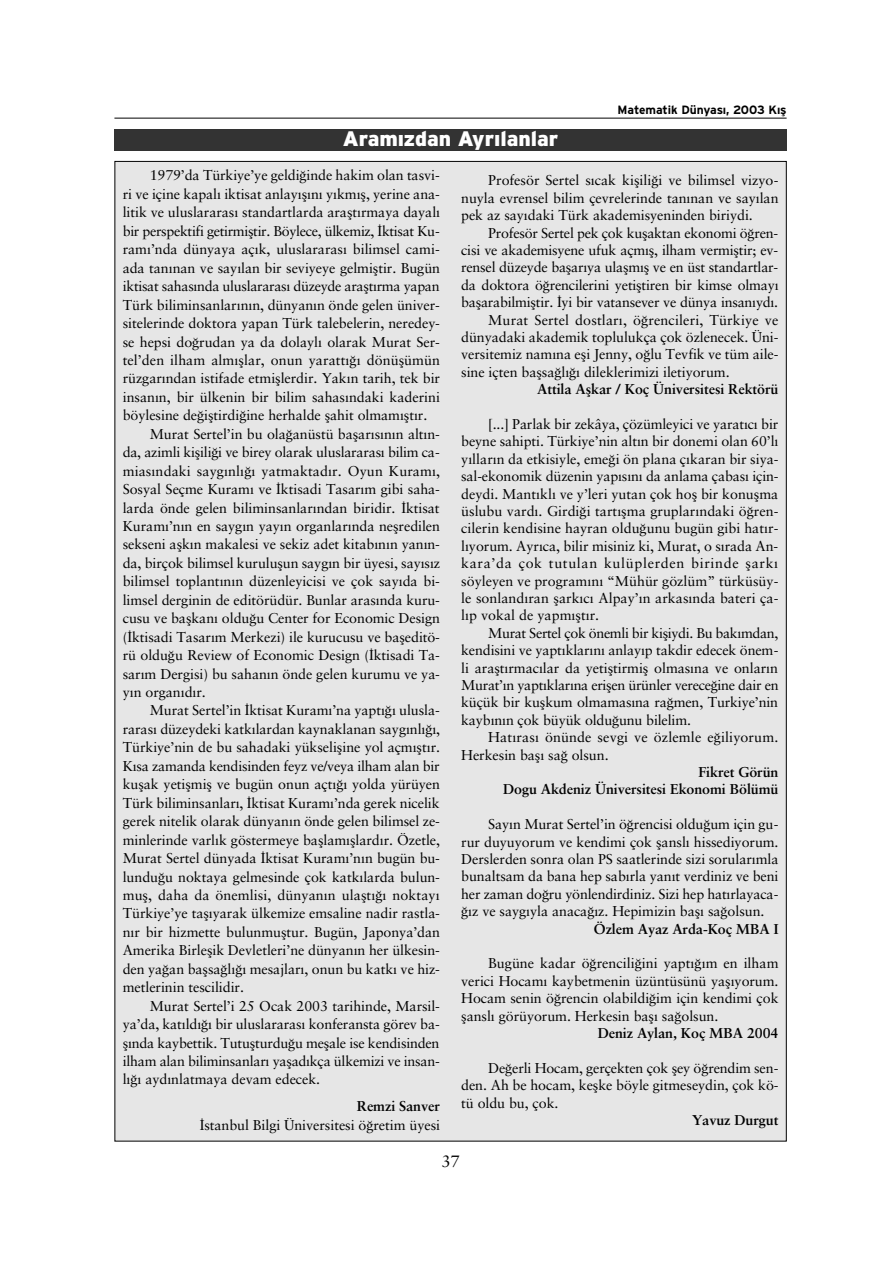
<style>
.page{position:relative;width:893px;height:1263px;background:#fff}
.page>*{position:absolute;margin:0;border:0;box-sizing:border-box;transform-origin:0 0}
.t1{font:21px "Interstate Black TR";color:#fff}
.t2{font:16.5px "Sabon Roman";color:#000}
.t3{font:14.25px/17.4px "Sabon Roman";letter-spacing:-.005em;color:#000;text-align:justify}
.t4{font:700 14.25px/17.4px "Sabon";letter-spacing:-.005em;color:#000;text-align:right}
.t5{font:14.25px "Sabon Roman";letter-spacing:-.025em;color:#000}
.t6{font:12px "Interstate Bold TR";letter-spacing:-.005em;color:#000}
</style>
<div class="page">
<hr style="left:114px;top:118px;width:672px;height:1px;background:#000">
<div style="left:115px;top:162px;width:671px;height:979px;background:#e6e6e6"></div>
<div style="left:114px;top:130px;width:672px;height:21px;background:#333"></div>
<h1 class="t1" style="left:343px;top:132px;width:217px">Aram›zdan Ayr›lanlar</h1>
<p class="t6" style="left:617px;top:105px;width:170px">Matematik Dünyas›, 2003 K›fl</p>
<p class="t3" style="left:150px;top:168px;width:292px">1979’da Türkiye’ye geldi¤inde hakim olan tasvi-</p>
<p class="t3" style="left:123px;top:187px;width:319px">ri ve içine kapal› iktisat anlay›fl›n› y›km›fl, yerine ana-</p>
<p class="t3" style="left:123px;top:205px;width:319px">litik ve uluslararas› standartlarda araflt›rmaya dayal›</p>
<p class="t5" style="left:123px;top:226px;width:319px">bir perspektifi getirmifltir. Böylece, ülkemiz, ‹ktisat Ku-</p>
<p class="t3" style="left:123px;top:242px;width:319px">ram›’nda dünyaya aç›k, uluslararas› bilimsel cami-</p>
<p class="t3" style="left:123px;top:261px;width:319px">ada tan›nan ve say›lan bir seviyeye gelmifltir. Bugün</p>
<p class="t3" style="left:123px;top:279px;width:318px">iktisat sahas›nda uluslararas› düzeyde araflt›rma yapan</p>
<p class="t3" style="left:123px;top:297px;width:319px">Türk biliminsanlar›n›n, dünyan›n önde gelen üniver-</p>
<p class="t3" style="left:123px;top:316px;width:319px">sitelerinde doktora yapan Türk talebelerin, neredey-</p>
<p class="t3" style="left:123px;top:334px;width:319px">se hepsi do¤rudan ya da dolayl› olarak Murat Ser-</p>
<p class="t3" style="left:123px;top:353px;width:319px">tel’den ilham alm›fllar, onun yaratt›¤› dönüflümün</p>
<p class="t3" style="left:123px;top:371px;width:319px">rüzgar›ndan istifade etmifllerdir. Yak›n tarih, tek bir</p>
<p class="t3" style="left:123px;top:390px;width:319px">insan›n, bir ülkenin bir bilim sahas›ndaki kaderini</p>
<p class="t3" style="left:123px;top:408px;width:306px">böylesine de¤ifltirdi¤ine herhalde flahit olmam›flt›r.</p>
<p class="t3" style="left:150px;top:427px;width:292px">Murat Sertel’in bu ola¤anüstü baflar›s›n›n alt›n-</p>
<p class="t3" style="left:123px;top:445px;width:318px">da, azimli kiflili¤i ve birey olarak uluslararas› bilim ca-</p>
<p class="t3" style="left:123px;top:464px;width:319px">mias›ndaki sayg›nl›¤› yatmaktad›r. Oyun Kuram›,</p>
<p class="t3" style="left:123px;top:482px;width:319px">Sosyal Seçme Kuram› ve ‹ktisadi Tasar›m gibi saha-</p>
<p class="t3" style="left:123px;top:500px;width:318px">larda önde gelen biliminsanlar›ndan biridir. ‹ktisat</p>
<p class="t3" style="left:123px;top:519px;width:319px">Kuram›’n›n en sayg›n yay›n organlar›nda neflredilen</p>
<p class="t3" style="left:123px;top:537px;width:319px">sekseni aflk›n makalesi ve sekiz adet kitab›n›n yan›n-</p>
<p class="t3" style="left:123px;top:556px;width:319px">da, birçok bilimsel kuruluflun sayg›n bir üyesi, say›s›z</p>
<p class="t3" style="left:123px;top:574px;width:319px">bilimsel toplant›n›n düzenleyicisi ve çok say›da bi-</p>
<p class="t3" style="left:123px;top:593px;width:319px">limsel derginin de editörüdür. Bunlar aras›nda kuru-</p>
<p class="t3" style="left:123px;top:611px;width:319px">cusu ve baflkan› oldu¤u Center for Economic Design</p>
<p class="t3" style="left:123px;top:630px;width:319px">(‹ktisadi Tasar›m Merkezi) ile kurucusu ve bafleditö-</p>
<p class="t3" style="left:123px;top:648px;width:319px">rü oldu¤u Review of Economic Design (‹ktisadi Ta-</p>
<p class="t3" style="left:123px;top:666px;width:318px">sar›m Dergisi) bu sahan›n önde gelen kurumu ve ya-</p>
<p class="t3" style="left:123px;top:685px;width:85px">y›n organ›d›r.</p>
<p class="t3" style="left:150px;top:703px;width:292px">Murat Sertel’in ‹ktisat Kuram›’na yapt›¤› ulusla-</p>
<p class="t3" style="left:123px;top:722px;width:319px">raras› düzeydeki katk›lardan kaynaklanan sayg›nl›¤›,</p>
<p class="t3" style="left:123px;top:740px;width:319px">Türkiye’nin de bu sahadaki yükselifline yol açm›flt›r.</p>
<p class="t3" style="left:123px;top:759px;width:318px">K›sa zamanda kendisinden feyz ve/veya ilham alan bir</p>
<p class="t3" style="left:123px;top:777px;width:319px">kuflak yetiflmifl ve bugün onun açt›¤› yolda yürüyen</p>
<p class="t3" style="left:123px;top:796px;width:318px">Türk biliminsanlar›, ‹ktisat Kuram›’nda gerek nicelik</p>
<p class="t3" style="left:123px;top:814px;width:319px">gerek nitelik olarak dünyan›n önde gelen bilimsel ze-</p>
<p class="t3" style="left:123px;top:833px;width:319px">minlerinde varl›k göstermeye bafllam›fllard›r. Özetle,</p>
<p class="t3" style="left:123px;top:851px;width:319px">Murat Sertel dünyada ‹ktisat Kuram›’n›n bugün bu-</p>
<p class="t3" style="left:123px;top:869px;width:319px">lundu¤u noktaya gelmesinde çok katk›larda bulun-</p>
<p class="t3" style="left:123px;top:888px;width:318px">mufl, daha da önemlisi, dünyan›n ulaflt›¤› noktay›</p>
<p class="t3" style="left:123px;top:906px;width:319px">Türkiye’ye tafl›yarak ülkemize emsaline nadir rastla-</p>
<p class="t3" style="left:123px;top:925px;width:319px">n›r bir hizmette bulunmufltur. Bugün, Japonya’dan</p>
<p class="t3" style="left:123px;top:943px;width:319px">Amerika Birleflik Devletleri’ne dünyan›n her ülkesin-</p>
<p class="t3" style="left:123px;top:962px;width:319px">den ya¤an baflsa¤l›¤› mesajlar›, onun bu katk› ve hiz-</p>
<p class="t3" style="left:123px;top:980px;width:123px">metlerinin tescilidir.</p>
<p class="t3" style="left:150px;top:999px;width:292px">Murat Sertel’i 25 Ocak 2003 tarihinde, Marsil-</p>
<p class="t3" style="left:123px;top:1017px;width:319px">ya’da, kat›ld›¤› bir uluslararas› konferansta görev ba-</p>
<p class="t3" style="left:123px;top:1035px;width:318px">fl›nda kaybettik. Tutuflturdu¤u meflale ise kendisinden</p>
<p class="t3" style="left:123px;top:1054px;width:319px">ilham alan biliminsanlar› yaflad›kça ülkemizi ve insan-</p>
<p class="t3" style="left:123px;top:1072px;width:199px">l›¤› ayd›nlatmaya devam edecek.</p>
<p class="t4" style="left:357px;top:1099px;width:85px">Remzi Sanver</p>
<p class="t3" style="left:200px;top:1118px;width:242px">‹stanbul Bilgi Üniversitesi ö¤retim üyesi</p>
<p class="t3" style="left:461px;top:173px;width:319px;text-indent:27px">Profesör Sertel s›cak kiflili¤i ve bilimsel vizyo&shy;nuyla evrensel bilim çevrelerinde tan›nan ve say›lan pek az say›daki Türk akademisyeninden biriydi.</p>
<p class="t3" style="left:488px;top:225px;width:292px">Profesör Sertel pek çok kuflaktan ekonomi ö¤ren-</p>
<p class="t3" style="left:461px;top:243px;width:319px">cisi ve akademisyene ufuk açm›fl, ilham vermifltir; ev-</p>
<p class="t3" style="left:461px;top:260px;width:319px">rensel düzeyde baflar›ya ulaflm›fl ve en üst standartlar-</p>
<p class="t3" style="left:461px;top:278px;width:319px">da doktora ö¤rencilerini yetifltiren bir kimse olmay›</p>
<p class="t3" style="left:461px;top:295px;width:318px">baflarabilmifltir. ‹yi bir vatansever ve dünya insan›yd›.</p>
<p class="t3" style="left:488px;top:312px;width:291px">Murat Sertel dostlar›, ö¤rencileri, Türkiye ve</p>
<p class="t3" style="left:461px;top:330px;width:319px">dünyadaki akademik toplulukça çok özlenecek. Üni-</p>
<p class="t3" style="left:461px;top:347px;width:319px">versitemiz nam›na efli Jenny, o¤lu Tevfik ve tüm aile-</p>
<p class="t3" style="left:461px;top:365px;width:270px">sine içten baflsa¤l›¤› dileklerimizi iletiyorum.</p>
<p class="t4" style="left:537px;top:382px;width:243px">Attila Aflkar / Koç Üniversitesi Rektörü</p>
<p class="t3" style="left:461px;top:417px;width:319px;text-indent:27px">[...] Parlak bir zekâya, çözümleyici ve yarat›c› bir beyne sahipti. Türkiye’nin alt›n bir donemi olan 60’l› y›llar›n da etkisiyle, eme¤i ön plana ç›karan bir siya&shy;sal-ekonomik düzenin yap›s›n› da anlama çabas› için&shy;deydi. Mant›kl› ve y’leri yutan çok hofl bir konuflma üslubu vard›. Girdi¤i tart›flma gruplar›ndaki ö¤ren&shy;cilerin kendisine hayran oldu¤unu bugün gibi hat›r&shy;l›yorum. Ayr›ca, bilir misiniz ki, Murat, o s›rada An&shy;kara’da çok tutulan kulüplerden birinde flark› söyleyen ve program›n› “Mühür gözlüm” türküsüy&shy;le sonland›ran flark›c› Alpay’›n arkas›nda bateri ça&shy;l›p vokal de yapm›flt›r.</p>
<p class="t3" style="left:461px;top:626px;width:319px;text-indent:27px">Murat Sertel çok önemli bir kifliydi. Bu bak›mdan, kendisini ve yapt›klar›n› anlay›p takdir edecek önem&shy;li araflt›rmac›lar da yetifltirmifl olmas›na ve onlar›n Murat’›n yapt›klar›na eriflen ürünler verece¤ine dair en küçük bir kuflkum olmamas›na ra¤men, Turkiye’nin kayb›n›n çok büyük oldu¤unu bilelim.</p>
<p class="t3" style="left:461px;top:730px;width:318px;text-indent:27px">Hat›ras› önünde sevgi ve özlemle e¤iliyorum.<br>Herkesin bafl› sa¤ olsun.</p>
<p class="t4" style="left:503px;top:765px;width:277px">Fikret Görün<br>Dogu Akdeniz Üniversitesi Ekonomi Bölümü</p>
<p class="t3" style="left:461px;top:817px;width:319px;text-indent:27px">Say›n Murat Sertel’in ö¤rencisi oldu¤um için gu&shy;rur duyuyorum ve kendimi çok flansl› hissediyorum.<br>Derslerden sonra olan PS saatlerinde sizi sorular›mla bunaltsam da bana hep sab›rla yan›t verdiniz ve beni her zaman do¤ru yönlendirdiniz. Sizi hep hat›rlayaca-¤›z ve sayg›yla anaca¤›z. Hepimizin bafl› sa¤olsun.</p>
<p class="t4" style="left:594px;top:921px;width:186px">Özlem Ayaz Arda-Koç MBA I</p>
<p class="t3" style="left:461px;top:956px;width:319px;text-indent:27px">Bugüne kadar ö¤rencili¤ini yapt›¤›m en ilham verici Hocam› kaybetmenin üzüntüsünü yafl›yorum.<br>Hocam senin ö¤rencin olabildi¤im için kendimi çok flansl› görüyorum. Herkesin bafl› sa¤olsun.</p>
<p class="t4" style="left:597px;top:1026px;width:182px">Deniz Aylan, Koç MBA 2004</p>
<p class="t3" style="left:461px;top:1061px;width:319px;text-indent:27px">De¤erli Hocam, gerçekten çok fley ö¤rendim sen&shy;den. Ah be hocam, keflke böyle gitmeseydin, çok kö&shy;tü oldu bu, çok.</p>
<p class="t4" style="left:692px;top:1113px;width:88px">Yavuz Durgut</p>
<p class="t2" style="left:441px;top:1155px;width:20px">37</p>
</div>
